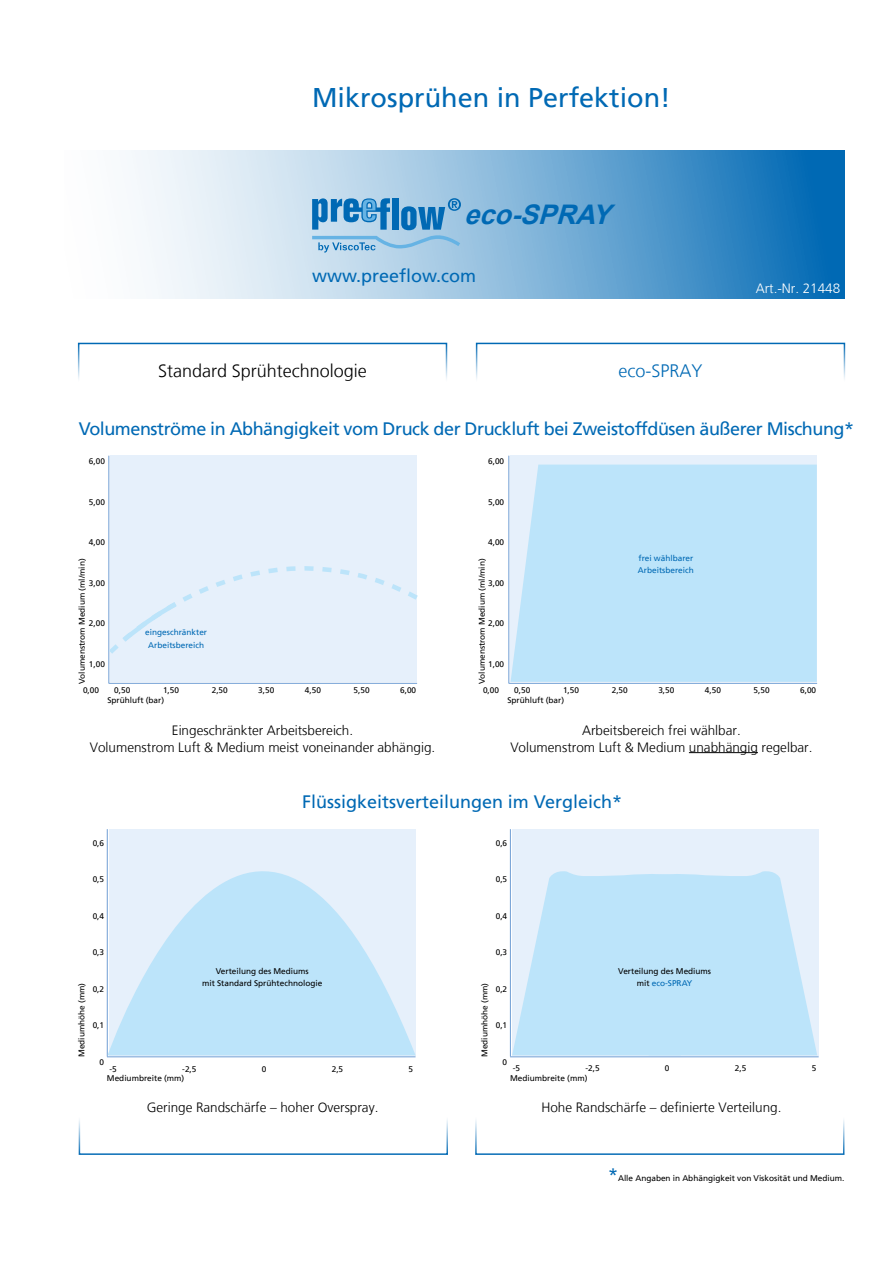
<style>
.page{position:relative;width:893px;height:1263px;background:#fff}
.page>*{position:absolute;margin:0;border:0;box-sizing:border-box;transform-origin:0 0}
.t1{font:27px "Frutiger LT";color:#0069b4}
.t2{font:italic 700 27px "Arial";color:#0069b4}
.t3{font:18px "Frutiger LT";letter-spacing:-.025em;color:#0069b4}
.t4{font:18px "Frutiger LT";color:#0069b4}
.t5{font:300 18px "Frutiger LT";color:#000}
.t6{font:300 18px "Frutiger LT";color:#0069b4}
.t7{font:300 13.5px/16.2px "Frutiger LT";color:#000;text-align:center}
.t8{font:300 13.5px "Frutiger LT";color:#fff}
.t9{font:8.25px/12.1px "Frutiger LT";color:#000;text-align:center}
.t10{font:8.25px/12.1px "Frutiger LT";color:#0069b4;text-align:center}
.s1{color:#0069b4}
.s2{font-size:18px;color:#0069b4}
</style>
<div class="page">
<svg style="left:131px;top:150px;width:713px;height:149px;background:#87b8db"></svg>
<svg style="left:312px;top:198px;width:149px;height:55px;background:#7ab1d9"></svg>
<div style="left:511px;top:456px;width:306px;height:226px;background:#e6f0fb"></div>
<div style="left:511px;top:465px;width:306px;height:217px;background:#bce4fa"></div>
<hr style="left:107px;top:829px;width:1px;height:227px;background:#6f9ed4">
<hr style="left:107px;top:1056px;width:309px;height:1px;background:#6f9ed4">
<svg style="left:108px;top:657px;width:308px;height:398px"></svg>
<div style="left:111px;top:456px;width:306px;height:226px;background:#e6f0fb"></div>
<hr style="left:108px;top:456px;width:1px;height:227px;background:#6f9ed4">
<hr style="left:108px;top:683px;width:309px;height:1px;background:#6f9ed4">
<hr style="left:508px;top:456px;width:1px;height:227px;background:#6f9ed4">
<hr style="left:508px;top:683px;width:309px;height:1px;background:#6f9ed4">
<hr style="left:689px;top:752px;width:69px;height:1px;background:#000">
<div style="left:512px;top:829px;width:307px;height:226px;background:#e6f0fb"></div>
<hr style="left:510px;top:829px;width:1px;height:227px;background:#6f9ed4">
<hr style="left:510px;top:1056px;width:309px;height:1px;background:#6f9ed4">
<svg style="left:509px;top:856px;width:308px;height:199px;fill:#bce4fa"></svg>
<svg style="left:108px;top:508px;width:310px;height:149px"></svg>
<svg style="left:120px;top:598px;width:61px;height:46px"></svg>
<div style="left:78px;top:343px;width:369px;height:42px;border:2px solid #0069b4"></div>
<div style="left:476px;top:343px;width:369px;height:42px;border:2px solid #0069b4"></div>
<div style="left:79px;top:1112px;width:369px;height:43px;border:2px solid #0069b4"></div>
<div style="left:475px;top:1112px;width:369px;height:43px;border:2px solid #0069b4"></div>
<h1 class="t1" style="left:312px;top:82px;width:360px">Mikrosprühen in Perfektion!</h1>
<h1 class="t2" style="left:464px;top:195px;width:159px">eco-SPRAY</h1>
<h2 class="t4" style="left:312px;top:265px;width:166px">www.preeflow.com</h2>
<h2 class="t5" style="left:158px;top:361px;width:210px">Standard Sprühtechnologie</h2>
<h2 class="t6" style="left:619px;top:361px;width:86px">eco-SPRAY</h2>
<h3 class="t8" style="left:756px;top:281px;width:86px">Art.-Nr. 21448</h3>
<h2 class="t3" style="left:79px;top:418px;width:777px">Volumenströme in Abhängigkeit vom Druck der Druckluft bei Zweistoffdüsen äußerer Mischung*</h2>
<p class="t9" style="left:89px;top:455px;width:18px">6,00</p>
<p class="t9" style="left:89px;top:496px;width:18px">5,00</p>
<p class="t9" style="left:89px;top:536px;width:18px">4,00</p>
<p class="t9" style="left:89px;top:577px;width:18px">3,00</p>
<p class="t9" style="left:89px;top:617px;width:18px">2,00</p>
<p class="t9" style="left:89px;top:658px;width:18px">1,00</p>
<p class="t9" style="left:76px;top:684px;width:126px;rotate:-90deg">Volumenstrom Medium (ml/min)</p>
<p class="t9" style="left:83px;top:684px;width:18px">0,00</p>
<p class="t9" style="left:114px;top:684px;width:18px">0,50</p>
<p class="t9" style="left:163px;top:684px;width:18px">1,50</p>
<p class="t9" style="left:212px;top:684px;width:18px">2,50</p>
<p class="t9" style="left:258px;top:684px;width:18px">3,50</p>
<p class="t9" style="left:305px;top:684px;width:18px">4,50</p>
<p class="t9" style="left:354px;top:684px;width:18px">5,50</p>
<p class="t9" style="left:400px;top:684px;width:18px">6,00</p>
<p class="t9" style="left:107px;top:694px;width:58px">Sprühluft (bar)</p>
<p class="t10" style="left:145px;top:626px;width:63px">eingeschränkter<br>Arbeitsbereich</p>
<h3 class="t7" style="left:90px;top:723px;width:347px">Eingeschränkter Arbeitsbereich.<br>Volumenstrom Luft &amp; Medium meist voneinander abhängig.</h3>
<p class="t9" style="left:488px;top:455px;width:18px">6,00</p>
<p class="t9" style="left:488px;top:496px;width:18px">5,00</p>
<p class="t9" style="left:488px;top:536px;width:18px">4,00</p>
<p class="t9" style="left:488px;top:577px;width:18px">3,00</p>
<p class="t9" style="left:488px;top:617px;width:18px">2,00</p>
<p class="t9" style="left:488px;top:658px;width:18px">1,00</p>
<p class="t10" style="left:638px;top:552px;width:57px;text-align:left">frei wählbarer<br>Arbeitsbereich</p>
<p class="t9" style="left:476px;top:684px;width:126px;rotate:-90deg">Volumenstrom Medium (ml/min)</p>
<p class="t9" style="left:483px;top:684px;width:18px">0,00</p>
<p class="t9" style="left:514px;top:684px;width:18px">0,50</p>
<p class="t9" style="left:563px;top:684px;width:18px">1,50</p>
<p class="t9" style="left:612px;top:684px;width:18px">2,50</p>
<p class="t9" style="left:658px;top:684px;width:18px">3,50</p>
<p class="t9" style="left:705px;top:684px;width:18px">4,50</p>
<p class="t9" style="left:754px;top:684px;width:18px">5,50</p>
<p class="t9" style="left:800px;top:684px;width:18px">6,00</p>
<p class="t9" style="left:507px;top:694px;width:58px">Sprühluft (bar)</p>
<h3 class="t7" style="left:510px;top:723px;width:304px">Arbeitsbereich frei wählbar.<br>Volumenstrom Luft &amp; Medium unabhängig regelbar.</h3>
<h2 class="t4" style="left:302px;top:791px;width:321px">Flüssigkeitsverteilungen im Vergleich*</h2>
<p class="t9" style="left:93px;top:837px;width:13px">0,6</p>
<p class="t9" style="left:93px;top:873px;width:13px">0,5</p>
<p class="t9" style="left:93px;top:910px;width:13px">0,4</p>
<p class="t9" style="left:93px;top:946px;width:13px">0,3</p>
<p class="t9" style="left:93px;top:983px;width:13px">0,2</p>
<p class="t9" style="left:93px;top:1019px;width:13px">0,1</p>
<p class="t9" style="left:100px;top:1056px;width:6px">0</p>
<p class="t9" style="left:202px;top:965px;width:122px">Verteilung des Mediums<br>mit Standard Sprühtechnologie</p>
<p class="t9" style="left:76px;top:1057px;width:76px;rotate:-90deg">Mediumhöhe (mm)</p>
<p class="t9" style="left:110px;top:1063px;width:9px">-5</p>
<p class="t9" style="left:182px;top:1063px;width:16px">-2,5</p>
<p class="t9" style="left:262px;top:1063px;width:6px">0</p>
<p class="t9" style="left:332px;top:1063px;width:13px">2,5</p>
<p class="t9" style="left:409px;top:1063px;width:6px">5</p>
<p class="t9" style="left:107px;top:1072px;width:79px">Mediumbreite (mm)</p>
<p class="t9" style="left:496px;top:837px;width:13px">0,6</p>
<p class="t9" style="left:496px;top:873px;width:13px">0,5</p>
<p class="t9" style="left:496px;top:910px;width:13px">0,4</p>
<p class="t9" style="left:496px;top:946px;width:13px">0,3</p>
<p class="t9" style="left:496px;top:983px;width:13px">0,2</p>
<p class="t9" style="left:496px;top:1019px;width:13px">0,1</p>
<p class="t9" style="left:503px;top:1056px;width:6px">0</p>
<p class="t9" style="left:618px;top:965px;width:94px">Verteilung des Mediums mit <span class="s1">eco-SPRAY</span></p>
<p class="t9" style="left:479px;top:1057px;width:76px;rotate:-90deg">Mediumhöhe (mm)</p>
<p class="t9" style="left:513px;top:1062px;width:9px">-5</p>
<p class="t9" style="left:585px;top:1062px;width:16px">-2,5</p>
<p class="t9" style="left:665px;top:1062px;width:6px">0</p>
<p class="t9" style="left:735px;top:1062px;width:13px">2,5</p>
<p class="t9" style="left:812px;top:1062px;width:6px">5</p>
<p class="t9" style="left:510px;top:1072px;width:79px">Mediumbreite (mm)</p>
<h3 class="t7" style="left:147px;top:1099px;width:233px">Geringe Randschärfe – hoher Overspray.</h3>
<h3 class="t7" style="left:541px;top:1099px;width:242px">Hohe Randschärfe – definierte Verteilung.</h3>
<p class="t9" style="left:608px;top:1172px;width:238px"><span class="s2">*</span>Alle Angaben in Abhängigkeit von Viskosität und Medium.</p>
</div>
